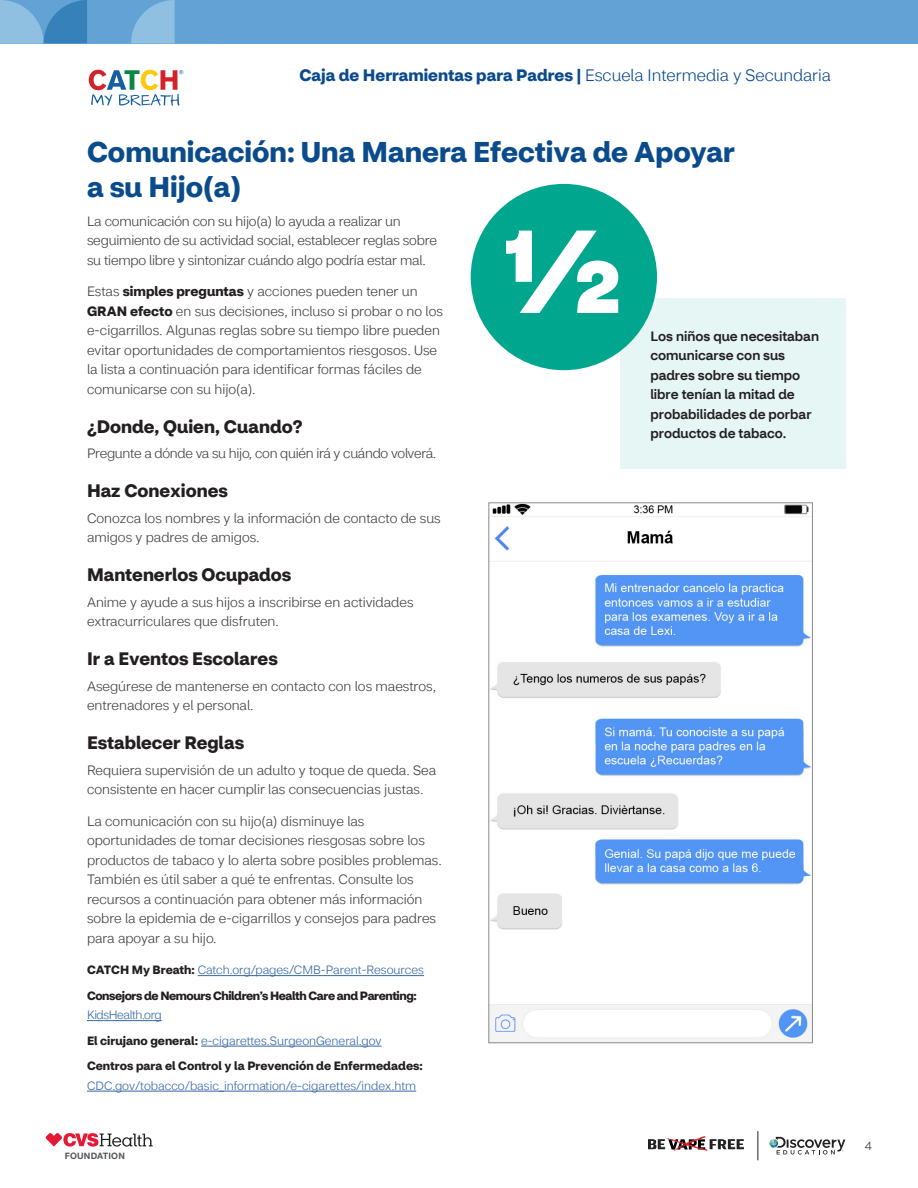
<style>
.page{position:relative;width:918px;height:1188px;background:#fff}
.page>*{position:absolute;margin:0;border:0;box-sizing:border-box;transform-origin:0 0}
.Body{font:900 118.95px "CVS Health Sans";color:#fff}
.Body-2{font:700 28.5px/34.5px "CVS Health Sans";color:#0a4b8c}
.Subhead_3_12_14{font:700 18px "CVS Health Sans";color:#231f20}
.t1{font:700 16.5px "CVS Health Sans";color:#0a4a8c}
.Body-3{font:300 13.5px/19.5px "CVS Health Sans";color:#3e3e3f}
.Body-4{font:500 13.5px/19.5px "CVS Health Sans";color:#231f20}
.Body-5{font:300 13.5px "CVS Health Sans";letter-spacing:-.02em;color:#3e3e3f}
.Body-6{font:300 12px/19.5px "CVS Health Sans";color:#3667a4}
.Body-7{font:700 12px/19.5px "CVS Health Sans";letter-spacing:-.035em;color:#231f20}
.t2{font:300 12px "CVS Health Sans";color:#3e3e3f}
.t3{font:700 8.85px "Helvetica Neue";letter-spacing:.025em;color:#57585a}
.s1{font-weight:300}
.s2{font-weight:700;color:#231f20}
.s3{font-weight:300;color:#3667a4}
</style>
<div class="page">
<svg style="left:46px;top:1133px;width:107px;height:14px"></svg>
<div style="left:0;top:0;width:918px;height:44px;background:#62a2d4"></div>
<svg style="left:0;top:0;width:175px;height:44px"></svg>
<svg style="left:89px;top:70px;width:94px;height:36px"></svg>
<svg style="left:769px;top:1137px;width:76px;height:18px"></svg>
<svg style="left:758px;top:1131px;width:1px;height:29px"></svg>
<img style="left:649px;top:1139px;width:94px;height:11px">
<svg style="left:659px;top:1136px;width:50px;height:16px"></svg>
<div style="left:621px;top:298px;width:225px;height:171px;background:#e6f6f4"></div>
<hr style="left:198px;top:975px;width:226px;height:1px;background:#3667a4">
<hr style="left:87px;top:1020px;width:75px;height:1px;background:#3667a4">
<hr style="left:201px;top:1046px;width:181px;height:1px;background:#3667a4">
<hr style="left:87px;top:1091px;width:329px;height:1px;background:#3667a4">
<div style="left:471px;top:184px;width:186px;height:186px;background:#00a78e;border-radius:50%"></div>
<img style="left:491px;top:505px;width:320px;height:536px">
<p class="t1" style="left:299px;top:65px;width:533px">Caja de Herramientas para Padres | <span class="s1">Escuela Intermedia y Secundaria</span></p>
<p class="Body-2" style="left:87px;top:135px;width:650px">Comunicación: Una Manera Efectiva de Apoyar a su Hijo(a)</p>
<p class="Body-3" style="left:87px;top:211px;width:351px">La comunicación con su hijo(a) lo ayuda a realizar un seguimiento de su actividad social, establecer reglas sobre su tiempo libre y sintonizar cuándo algo podría estar mal.</p>
<p class="Body-3" style="left:87px;top:282px;width:357px">Estas <span class="s2">simples preguntas</span> y acciones pueden tener un <span class="s2">GRAN efecto</span> en sus decisiones, incluso si probar o no los e-cigarrillos. Algunas reglas sobre su tiempo libre pueden evitar oportunidades de comportamientos riesgosos. Use la lista a continuación para identificar formas fáciles de comunicarse con su hijo(a).</p>
<p class="Subhead_3_12_14" style="left:87px;top:415px;width:217px">¿Donde, Quien, Cuando?</p>
<p class="Body-5" style="left:87px;top:445px;width:351px">Pregunte a dónde va su hijo, con quién irá y cuándo volverá.</p>
<p class="Subhead_3_12_14" style="left:87px;top:480px;width:142px">Haz Conexiones</p>
<p class="Body-3" style="left:87px;top:508px;width:355px">Conozca los nombres y la información de contacto de sus amigos y padres de amigos.</p>
<p class="Subhead_3_12_14" style="left:87px;top:564px;width:206px">Mantenerlos Ocupados</p>
<p class="Body-3" style="left:87px;top:592px;width:328px">Anime y ayude a sus hijos a inscribirse en actividades extracurriculares que disfruten.</p>
<p class="Subhead_3_12_14" style="left:87px;top:648px;width:192px">Ir a Eventos Escolares</p>
<p class="Body-3" style="left:87px;top:676px;width:351px">Asegúrese de mantenerse en contacto con los maestros, entrenadores y el personal.</p>
<p class="Subhead_3_12_14" style="left:87px;top:732px;width:159px">Establecer Reglas</p>
<p class="Body-3" style="left:87px;top:760px;width:351px">Requiera supervisión de un adulto y toque de queda. Sea consistente en hacer cumplir las consecuencias justas.</p>
<p class="Body-3" style="left:87px;top:811px;width:356px">La comunicación con su hijo(a) disminuye las oportunidades de tomar decisiones riesgosas sobre los productos de tabaco y lo alerta sobre posibles problemas.<br>También es útil saber a qué te enfrentas. Consulte los recursos a continuación para obtener más información sobre la epidemia de e-cigarrillos y consejos para padres para apoyar a su hijo.</p>
<p class="Body-6" style="left:87px;top:960px;width:339px"><span class="s2">CATCH My Breath:</span> Catch.org/pages/CMB-Parent-Resources</p>
<p class="Body-7" style="left:87px;top:986px;width:331px">Consejors de Nemours Children’s Health Care and Parenting:<br><span class="s3">KidsHealth.org</span></p>
<p class="Body-6" style="left:87px;top:1031px;width:296px"><span class="s2">El cirujano general:</span> e-cigarettes.SurgeonGeneral.gov</p>
<p class="Body-6" style="left:87px;top:1056px;width:337px"><span class="s2">Centros para el Control y la Prevención de Enfermedades:<br></span>CDC.gov/tobacco/basic_information/e-cigarettes/index.htm</p>
<p class="Body" style="left:503px;top:195px;width:121px">½</p>
<p class="Body-4" style="left:650px;top:326px;width:170px">Los niños que necesitaban comunicarse con sus padres sobre su tiempo libre tenían la mitad de probabilidades de porbar productos de tabaco.</p>
<p class="t3" style="left:65px;top:1149px;width:62px">FOUNDATION</p>
<p class="t2" style="left:865px;top:1139px;width:9px">4</p>
</div>
